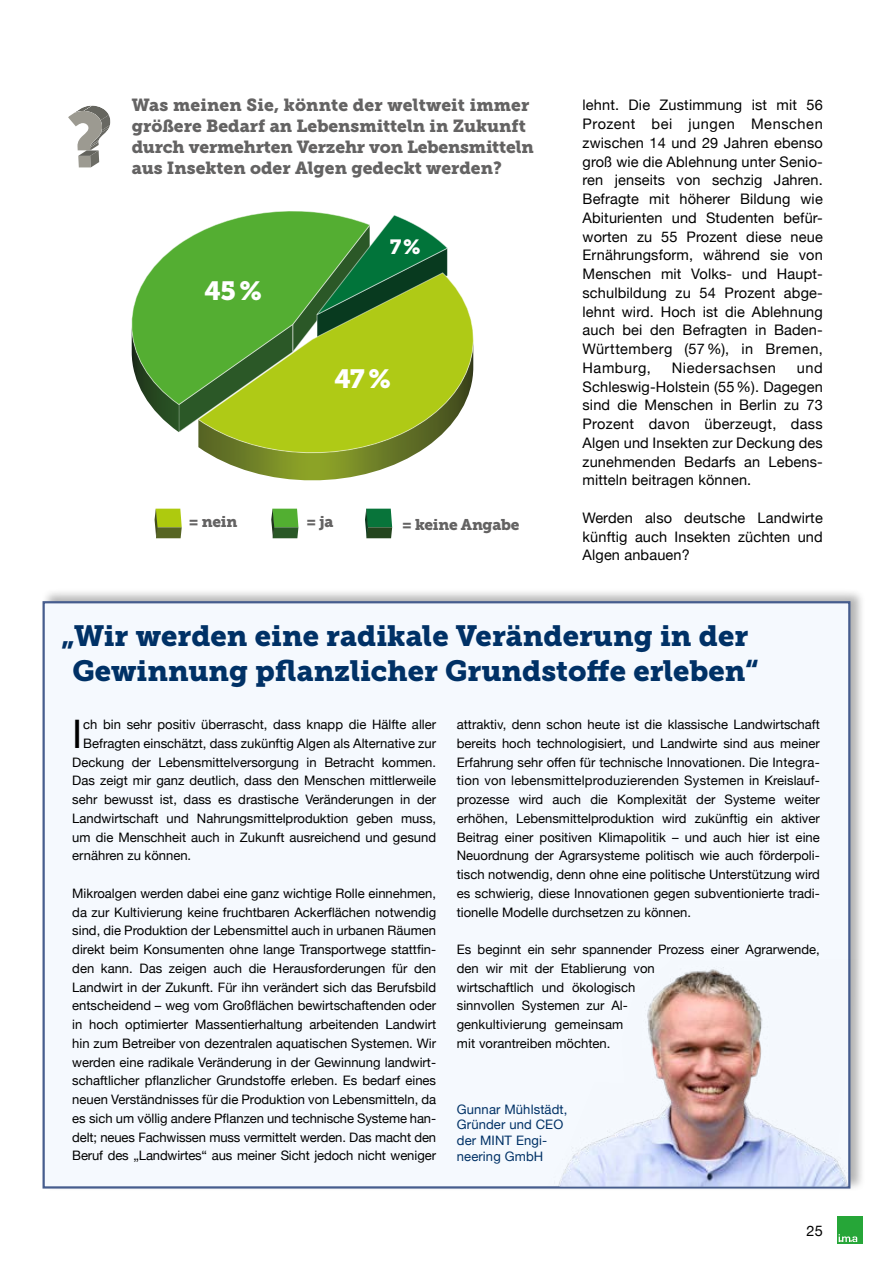
<style>
.page{position:relative;width:893px;height:1263px;background:#fff}
.page>*{position:absolute;margin:0;border:0;box-sizing:border-box;transform-origin:0 0}
.t1{font:39.3px "Helvetica Neue";color:#000}
.t2{font:29.1px/35px "Museo Slab 900";color:#003166;text-align:center}
.t3{font:26.25px "Museo Slab 900";color:#fff}
.t4{font:20.4px "Museo Slab 900";color:#fff}
.t5{font:17.4px/20.9px "Museo Slab 900";color:#646363}
.t6{font:15.45px "Museo Slab 900";letter-spacing:-.02em;color:#646363}
.t7{font:14.55px/18.8px "Helvetica Neue";letter-spacing:.01em;color:#000;text-align:justify}
.t8{font:14.55px "Helvetica Neue";letter-spacing:.04em;color:#000}
.t9{font:13.05px/18.8px "Helvetica Neue";color:#000;text-align:justify}
.t10{font:13.05px/15.6px "Helvetica Neue";letter-spacing:.01em;color:#003166}
</style>
<div class="page">
<div style="left:41px;top:587px;width:825px;height:605px;background:#000;opacity:.3"></div>
<div style="left:43px;top:601px;width:807px;height:587px;background:#f5f9fe;border:2px solid #465d8e"></div>
<img style="left:546px;top:959px;width:313px;height:227px">
<svg style="left:131px;top:211px;width:203px;height:147px"></svg>
<svg style="left:132px;top:215px;width:316px;height:266px"></svg>
<svg style="left:198px;top:453px;width:250px;height:11px"></svg>
<svg style="left:198px;top:272px;width:276px;height:181px;background:#85af2a"></svg>
<svg style="left:155px;top:509px;width:27px;height:29px"></svg>
<svg style="left:271px;top:509px;width:27px;height:29px"></svg>
<svg style="left:365px;top:509px;width:27px;height:29px"></svg>
<svg style="left:68px;top:106px;width:42px;height:61px"></svg>
<div style="left:837px;top:1216px;width:26px;height:28px;background:#26a638"></div>
<svg style="left:839px;top:1234px;width:18px;height:8px"></svg>
<h3 class="t5" style="left:132px;top:95px;width:403px">Was meinen Sie, könnte der weltweit immer größere Bedarf an Lebensmitteln in Zukunft durch vermehrten Verzehr von Lebensmitteln aus Insekten oder Algen gedeckt werden?</h3>
<h3 class="t3" style="left:205px;top:275px;width:59px">45 %</h3>
<h3 class="t4" style="left:390px;top:235px;width:32px">7 %</h3>
<h3 class="t3" style="left:334px;top:364px;width:58px">47 %</h3>
<p class="t6" style="left:189px;top:513px;width:50px">= nein</p>
<p class="t6" style="left:307px;top:513px;width:28px">= ja</p>
<p class="t6" style="left:402px;top:516px;width:119px">= keine Angabe</p>
<p class="t7" style="left:583px;top:97px;width:242px">lehnt. Die Zustimmung ist mit 56<br>Prozent bei jungen Menschen zwischen 14 und 29 Jahren ebenso groß wie die Ablehnung unter Senio&shy;ren jenseits von sechzig Jahren.<br>Befragte mit höherer Bildung wie Abiturienten und Studenten befür&shy;worten zu 55 Prozent diese neue Ernährungsform, während sie von Menschen mit Volks- und Haupt&shy;schulbildung zu 54 Prozent abge&shy;lehnt wird. Hoch ist die Ablehnung auch bei den Befragten in Baden-Württemberg (57%), in Bremen, Hamburg,</p>
<p class="t7" style="left:583px;top:359px;width:242px;text-indent:214px">und Schleswig-Holstein (55%). Dagegen sind die Menschen in Berlin zu 73<br>Prozent davon überzeugt, dass Algen und Insekten zur Deckung des zunehmenden Bedarfs an Lebens&shy;mitteln beitragen können.</p>
<p class="t7" style="left:583px;top:509px;width:242px">Werden also deutsche Landwirte künftig auch Insekten züchten und Algen anbauen?</p>
<p class="t8" style="left:672px;top:357px;width:106px">Niedersachsen</p>
<h2 class="t2" style="left:61px;top:619px;width:699px">„Wir werden eine radikale Veränderung in der<br>Gewinnung pflanzlicher Grundstoffe erleben“</h2>
<h1 class="t1" style="left:72px;top:705px;width:12px">I</h1>
<p class="t9" style="left:83px;top:716px;width:354px">ch bin sehr positiv überrascht, dass knapp die Hälfte aller</p>
<p class="t9" style="left:83px;top:734px;width:354px">Befragten einschätzt, dass zukünftig Algen als Alternative zur</p>
<p class="t9" style="left:72px;top:753px;width:365px">Deckung der Lebensmittelversorgung in Betracht kommen.</p>
<p class="t9" style="left:72px;top:772px;width:365px">Das zeigt mir ganz deutlich, dass den Menschen mittlerweile</p>
<p class="t9" style="left:72px;top:791px;width:365px">sehr bewusst ist, dass es drastische Veränderungen in der</p>
<p class="t9" style="left:72px;top:810px;width:365px">Landwirtschaft und Nahrungsmittelproduktion geben muss,</p>
<p class="t9" style="left:72px;top:828px;width:365px">um die Menschheit auch in Zukunft ausreichend und gesund</p>
<p class="t9" style="left:72px;top:847px;width:120px">ernähren zu können.</p>
<p class="t9" style="left:72px;top:885px;width:365px">Mikroalgen werden dabei eine ganz wichtige Rolle einnehmen, da zur Kultivierung keine fruchtbaren Ackerflächen notwendig sind, die Produktion der Lebensmittel auch in urbanen Räumen direkt beim Konsumenten ohne lange Transportwege stattfin&shy;den kann. Das zeigen auch die Herausforderungen für den Landwirt in der Zukunft. Für ihn verändert sich das Berufsbild entscheidend – weg vom Großflächen bewirtschaftenden oder in hoch optimierter Massentierhaltung arbeitenden Landwirt hin zum Betreiber von dezentralen aquatischen Systemen. Wir werden eine radikale Veränderung in der Gewinnung landwirt&shy;schaftlicher pflanzlicher Grundstoffe erleben. Es bedarf eines neuen Verständnisses für die Produktion von Lebensmitteln, da es sich um völlig andere Pflanzen und technische Systeme han&shy;delt; neues Fachwissen muss vermittelt werden. Das macht den Beruf des „Landwirtes“ aus meiner Sicht jedoch nicht weniger</p>
<p class="t9" style="left:457px;top:716px;width:365px">attraktiv, denn schon heute ist die klassische Landwirtschaft bereits hoch technologisiert, und Landwirte sind aus meiner Erfahrung sehr offen für technische Innovationen. Die Integra&shy;tion von lebensmittelproduzierenden Systemen in Kreislauf&shy;prozesse wird auch die Komplexität der Systeme weiter erhöhen, Lebensmittelproduktion wird zukünftig ein aktiver Beitrag einer positiven Klimapolitik – und auch hier ist eine Neuordnung der Agrarsysteme politisch wie auch förderpoli&shy;tisch notwendig, denn ohne eine politische Unterstützung wird es schwierig, diese Innovationen gegen subventionierte tradi&shy;tionelle Modelle durchsetzen zu können.</p>
<p class="t9" style="left:457px;top:941px;width:364px;text-align:left">Es beginnt ein sehr spannender Prozess einer Agrarwende, den wir mit der Etablierung von<br>wirtschaftlich und ökologisch<br>sinnvollen Systemen zur Al-<br>genkultivierung gemeinsam<br>mit vorantreiben möchten.</p>
<p class="t10" style="left:457px;top:1102px;width:112px">Gunnar Mühlstädt,<br>Gründer und CEO der MINT Engi&shy;neering GmbH</p>
<p class="t7" style="left:807px;top:1223px;width:18px">25</p>
</div>
